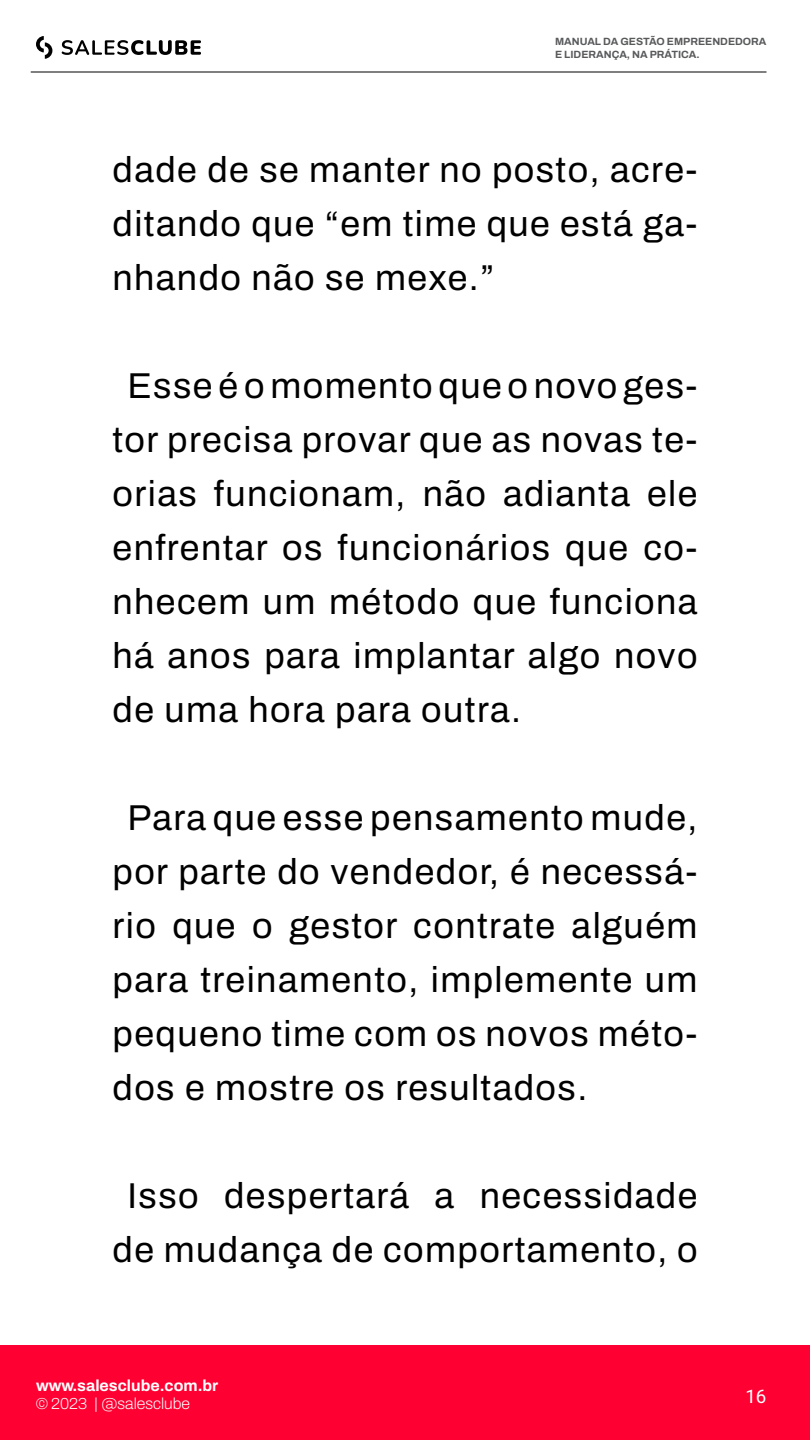
<style>
.page{position:relative;width:810px;height:1440px;background:#fff}
.page>*{position:absolute;margin:0;border:0;box-sizing:border-box;transform-origin:0 0}
.t1{font:36px/54px "Archivo";letter-spacing:.04em;color:#000;text-align:justify}
.t2{font:18.75px "Heebo";color:#fff}
.t3{font:700 15.9px "Archivo";color:#fff}
.t4{font:200 15.9px "Archivo";color:#fff}
.t5{font:700 10.5px/12.6px "Archivo";color:#58595b}
</style>
<div class="page">
<div style="left:0;top:1346px;width:810px;height:94px;background:#ff0032"></div>
<svg style="left:62px;top:40px;width:139px;height:15px"></svg>
<svg style="left:36px;top:36px;width:16px;height:23px"></svg>
<hr style="left:31px;top:72px;width:735px;height:1px;background:#000">
<p class="t5" style="left:555px;top:35px;width:213px">MANUAL DA GESTÃO EMPREENDEDORA<br>E LIDERANÇA, NA PRÁTICA.</p>
<p class="t1" style="left:112px;top:142px;width:587px">dade de se manter no posto, acre&shy;ditando que “em time que está ga&shy;nhando não se mexe.”</p>
<p class="t1" style="left:112px;top:358px;width:587px;text-indent:15px">Esse é o momento que o novo ges&shy;tor precisa provar que as novas te&shy;orias funcionam, não adianta ele enfrentar os funcionários que co&shy;nhecem um método que funciona há anos para implantar algo novo de uma hora para outra.</p>
<p class="t1" style="left:112px;top:790px;width:587px;text-indent:15px">Para que esse pensamento mude, por parte do vendedor, é necessá&shy;rio que o gestor contrate alguém para treinamento, implemente um pequeno time com os novos méto&shy;dos e mostre os resultados.</p>
<p class="t1" style="left:112px;top:1168px;width:587px;text-align:center">Isso despertará a necessidade de mudança de comportamento, o</p>
<p class="t3" style="left:36px;top:1374px;width:184px">www.salesclube.com.br</p>
<p class="t4" style="left:36px;top:1391px;width:156px">© 2023 | @salesclube</p>
<p class="t2" style="left:745px;top:1383px;width:23px">16</p>
</div>
